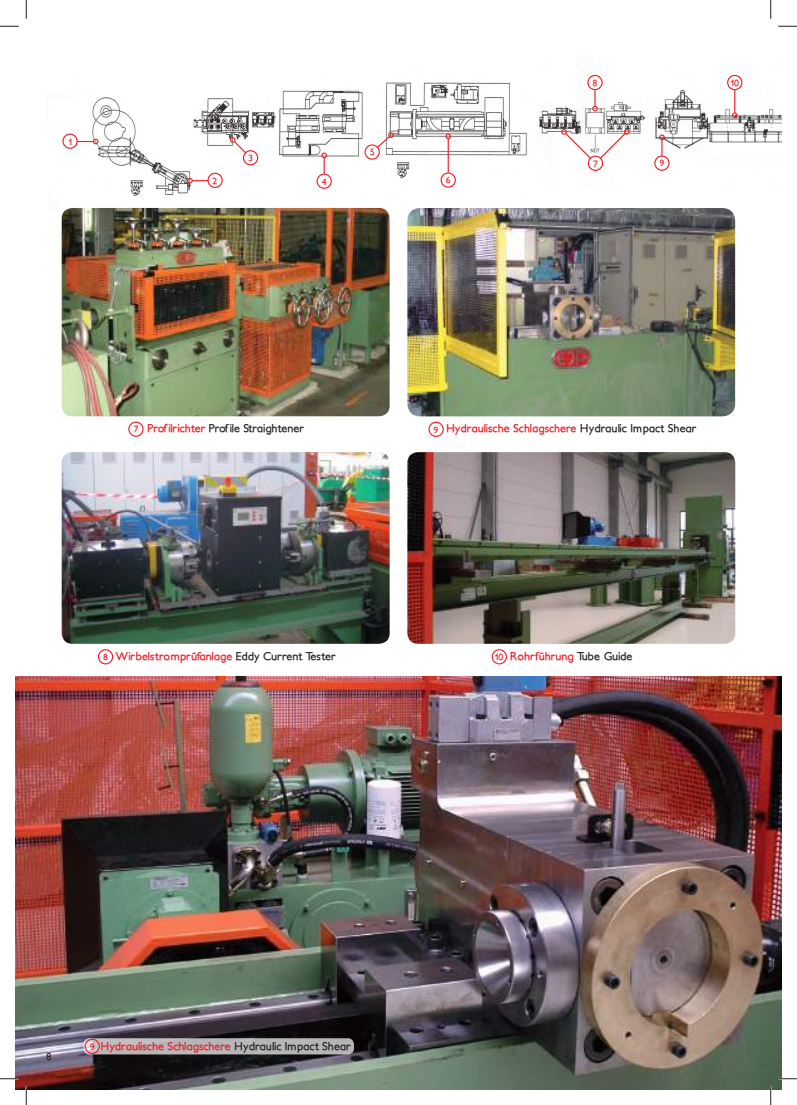
<style>
.page{position:relative;width:797px;height:1105px;background:#fff}
.page>*{position:absolute;margin:0;border:0;box-sizing:border-box;transform-origin:0 0}
.t1{font:700 11.25px "Petita";color:#ef1923}
.t2{font:700 11.25px "Petita";color:#241f1f}
.t3{font:700 10px "Petita";color:#241f1f}
.t4{font:700 9px "Petita";color:#ef1923}
.s1{font-size:9px;color:#ef1923}
.s2{color:#ef1923}
.s3{font-size:9px}
.s4{color:#241f1f}
</style>
<div class="page">
<img style="left:16px;top:676px;width:765px;height:413px">
<img style="left:407px;top:208px;width:328px;height:208px">
<div style="left:428px;top:422px;width:16px;height:15px;border:1px solid #ef1923;border-radius:50%"></div>
<img style="left:407px;top:452px;width:328px;height:192px">
<div style="left:491px;top:649px;width:16px;height:15px;border:1px solid #ef1923;border-radius:50%"></div>
<div style="left:83px;top:1038px;width:271px;height:16px;background:#b6b6b7;border-radius:6px"></div>
<div style="left:85px;top:1039px;width:15px;height:15px;border:1px solid #ef1923;border-radius:50%"></div>
<img style="left:62px;top:452px;width:327px;height:192px">
<div style="left:98px;top:649px;width:15px;height:15px;border:1px solid #ef1923;border-radius:50%"></div>
<img style="left:62px;top:212px;width:327px;height:204px">
<div style="left:128px;top:421px;width:15px;height:16px;border:1px solid #ef1923;border-radius:50%"></div>
<img style="left:63px;top:82px;width:490px;height:130px">
<div style="left:364px;top:144px;width:16px;height:16px;border:1px solid #ef1923;border-radius:50%"></div>
<svg style="left:376px;top:131px;width:19px;height:18px"></svg>
<div style="left:207px;top:173px;width:16px;height:15px;border:1px solid #ef1923;border-radius:50%"></div>
<svg style="left:187px;top:178px;width:21px;height:5px"></svg>
<div style="left:62px;top:134px;width:16px;height:15px;border:1px solid #ef1923;border-radius:50%"></div>
<svg style="left:77px;top:139px;width:21px;height:5px"></svg>
<div style="left:440px;top:172px;width:16px;height:16px;border:1px solid #ef1923;border-radius:50%"></div>
<hr style="left:447px;top:139px;width:2px;height:34px;background:#ef1923">
<svg style="left:445px;top:134px;width:6px;height:5px"></svg>
<div style="left:243px;top:150px;width:15px;height:15px;border:1px solid #ef1923;border-radius:50%"></div>
<svg style="left:229px;top:136px;width:18px;height:19px"></svg>
<div style="left:316px;top:174px;width:16px;height:15px;border:1px solid #ef1923;border-radius:50%"></div>
<svg style="left:321px;top:153px;width:6px;height:21px"></svg>
<img style="left:536px;top:65px;width:245px;height:122px">
<div style="left:654px;top:155px;width:15px;height:16px;border:1px solid #ef1923;border-radius:50%"></div>
<svg style="left:659px;top:134px;width:5px;height:22px"></svg>
<div style="left:587px;top:75px;width:15px;height:15px;border:1px solid #ef1923;border-radius:50%"></div>
<svg style="left:592px;top:90px;width:6px;height:21px"></svg>
<div style="left:727px;top:75px;width:15px;height:15px;border:1px solid #ef1923;border-radius:50%"></div>
<svg style="left:732px;top:90px;width:5px;height:28px"></svg>
<div style="left:588px;top:156px;width:15px;height:15px;border:1px solid #ef1923;border-radius:50%"></div>
<svg style="left:560px;top:128px;width:32px;height:32px"></svg>
<svg style="left:598px;top:128px;width:33px;height:32px"></svg>
<svg style="left:0;top:25px;width:19px;height:2px"></svg>
<svg style="left:778px;top:25px;width:19px;height:2px"></svg>
<svg style="left:0;top:1078px;width:19px;height:1px"></svg>
<svg style="left:778px;top:1078px;width:19px;height:1px"></svg>
<svg style="left:25px;top:0;width:2px;height:19px"></svg>
<svg style="left:25px;top:1086px;width:2px;height:19px"></svg>
<svg style="left:770px;top:0;width:1px;height:19px"></svg>
<svg style="left:770px;top:1086px;width:1px;height:19px"></svg>
<p class="t4" style="left:68px;top:136px;width:5px">1</p>
<p class="t4" style="left:213px;top:175px;width:6px">2</p>
<p class="t4" style="left:248px;top:153px;width:6px">3</p>
<p class="t4" style="left:322px;top:176px;width:6px">4</p>
<p class="t4" style="left:370px;top:147px;width:6px">5</p>
<p class="t4" style="left:446px;top:175px;width:6px">6</p>
<p class="t4" style="left:592px;top:77px;width:6px">8</p>
<p class="t4" style="left:730px;top:77px;width:10px">10</p>
<p class="t4" style="left:593px;top:158px;width:6px">7</p>
<p class="t4" style="left:659px;top:158px;width:6px">9</p>
<p class="t2" style="left:134px;top:421px;width:172px"><span class="s1">7</span> <span class="s2">Profilrichter</span> Profile Straightener</p>
<p class="t1" style="left:103px;top:649px;width:234px"><span class="s3">8</span> Wirbelstromprüfanlage <span class="s4">Eddy Current Tester</span></p>
<p class="t1" style="left:433px;top:422px;width:264px"><span class="s3">9</span> Hydraulische Schlagschere <span class="s4">Hydraulic Impact Shear</span></p>
<p class="t1" style="left:495px;top:649px;width:139px"><span class="s3">10</span> Rohrführung <span class="s4">Tube Guide</span></p>
<p class="t3" style="left:46px;top:1050px;width:7px">8</p>
<p class="t1" style="left:90px;top:1039px;width:262px"><span class="s3">9</span> Hydraulische Schlagschere <span class="s4">Hydraulic Impact Shear</span></p>
</div>
